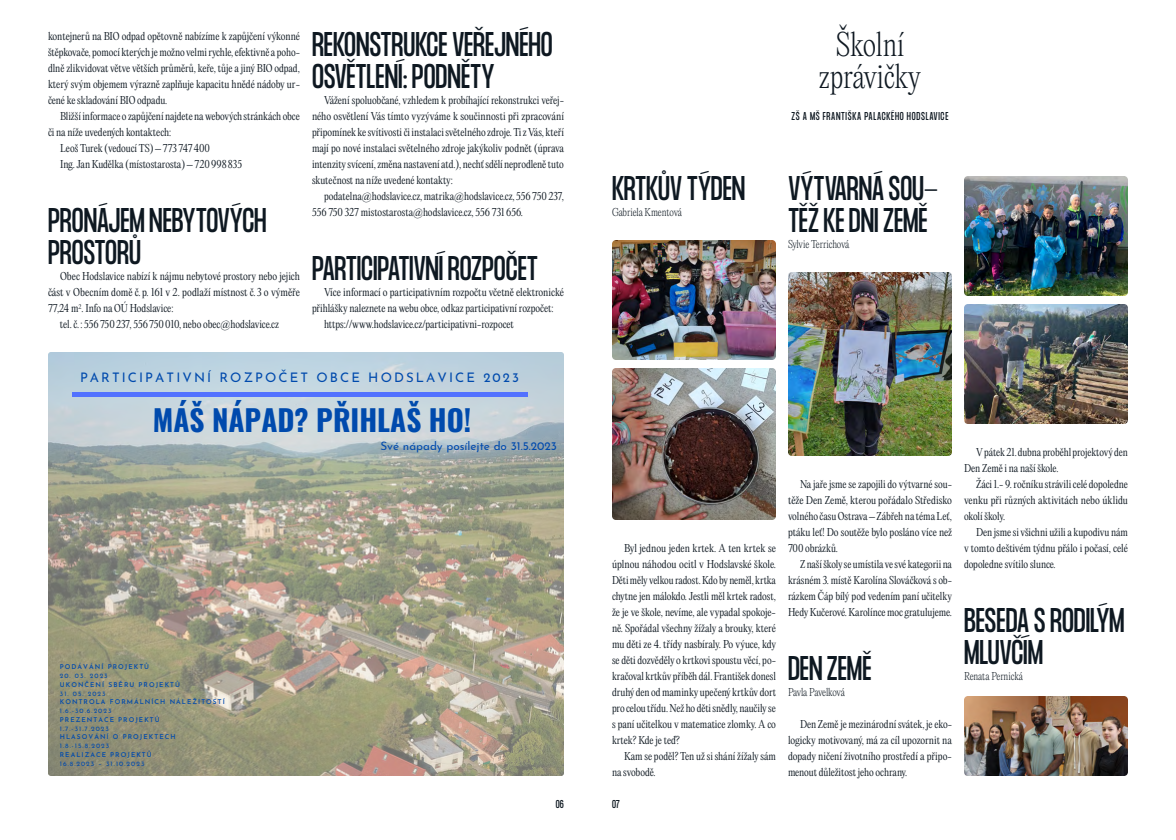
<style>
.page{position:relative;width:1176px;height:840px;background:#fff}
.page>*{position:absolute;margin:0;border:0;box-sizing:border-box;transform-origin:0 0}
.t1{font:30px/32px "PP Formula Condensed";color:#0e1821}
.t2{font:200 30px/32px "PP Editorial New";letter-spacing:-.01em;color:#0e1821;text-align:center}
.t3{font:700 29.3px "Oswald";color:#004aad}
.t4{font:13.2px "Josefin Sans";letter-spacing:.16em;color:#004aad}
.t5{font:11.7px "Josefin Sans";color:#004aad}
.t6{font:300 10px/16px "PP Editorial New";letter-spacing:-.005em;color:#0e1821;text-align:justify}
.t7{font:200 10px "PP Editorial New";letter-spacing:-.015em;color:#0e1821}
.t8{font:10px "PP Formula Condensed";letter-spacing:.065em;color:#0e1821}
.t9{font:200 10px "PP Editorial New";letter-spacing:-.035em;color:#0e1821}
.t10{font:600 6.6px "Josefin Sans";letter-spacing:.16em;color:#004aad}
.t11{font:6.6px "Josefin Sans";letter-spacing:.16em;color:#004aad}
</style>
<div class="page">
<img style="left:48px;top:352px;width:516px;height:424px">
<div style="left:72px;top:392px;width:456px;height:5px;background:#5271ff"></div>
<img style="left:612px;top:240px;width:164px;height:120px">
<img style="left:612px;top:368px;width:164px;height:152px">
<img style="left:788px;top:272px;width:164px;height:184px">
<img style="left:964px;top:176px;width:164px;height:120px">
<img style="left:964px;top:304px;width:164px;height:120px">
<img style="left:964px;top:696px;width:164px;height:80px">
<p class="t6" style="left:48px;top:28px;width:254px">kontejnerů na BIO odpad opětovně nabízíme k zapůjčení výkonné štěpkovače, pomocí kterých je možno velmi rychle, efektivně a poho&shy;dlně zlikvidovat větve větších průměrů, keře, tůje a jiný BIO odpad, který svým objemem výrazně zaplňuje kapacitu hnědé nádoby ur&shy;čené ke skladování BIO odpadu.</p>
<p class="t6" style="left:60px;top:108px;width:241px">Bližší informace o zapůjčení najdete na webových stránkách obce</p>
<p class="t6" style="left:48px;top:124px;width:125px">či na níže uvedených kontaktech:</p>
<p class="t6" style="left:60px;top:140px;width:151px">Leoš Turek (vedoucí TS) – 773 747400</p>
<p class="t6" style="left:60px;top:156px;width:184px">Ing. Jan Kudělka (místostarosta) – 720998835</p>
<h1 class="t1" style="left:48px;top:206px;width:220px">PRONÁJEM NEBYTOVÝCH<br>PROSTORŮ</h1>
<p class="t6" style="left:60px;top:268px;width:242px">Obec Hodslavice nabízí k nájmu nebytové prostory nebo jejich</p>
<p class="t6" style="left:48px;top:284px;width:254px">část v Obecním domě č. p. 161 v 2. podlaží místnost č. 3 o výměře</p>
<p class="t6" style="left:48px;top:300px;width:127px">77,24 m<sup>2</sup>. Info na OÚ Hodslavice:</p>
<p class="t6" style="left:60px;top:316px;width:221px">tel. č. : 556750237, 556750010, nebo obec@hodslavice.cz</p>
<h1 class="t1" style="left:312px;top:30px;width:242px">REKONSTRUKCE VEŘEJNÉHO<br>OSVĚTLENÍ: PODNĚTY</h1>
<p class="t6" style="left:312px;top:92px;width:254px;text-indent:12px">Vážení spoluobčané, vzhledem k probíhající rekonstrukci veřej&shy;ného osvětlení Vás tímto vyzýváme k součinnosti při zpracování připomínek ke svítivosti či instalaci světelného zdroje. Ti z Vás, kteří mají po nové instalaci světelného zdroje jakýkoliv podnět (úprava intenzity svícení, změna nastavení atd.), nechť sdělí neprodleně tuto skutečnost na níže uvedené kontakty:</p>
<p class="t6" style="left:312px;top:188px;width:254px;text-indent:12px">podatelna@hodslavice.cz, matrika@hodslavice.cz, 556 750 237,<br>556 750 327 mistostarosta@hodslavice.cz, 556 731 656.</p>
<h1 class="t1" style="left:312px;top:254px;width:228px">PARTICIPATIVNÍ ROZPOČET</h1>
<p class="t6" style="left:324px;top:284px;width:241px">Více informací o participativním rozpočtu včetně elektronické</p>
<p class="t6" style="left:312px;top:300px;width:243px">přihlášky naleznete na webu obce, odkaz participativní rozpočet:</p>
<p class="t6" style="left:324px;top:316px;width:191px">https://www.hodslavice.cz/participativni-rozpocet</p>
<h1 class="t1" style="left:612px;top:174px;width:135px">KRTKŮV TÝDEN</h1>
<p class="t7" style="left:612px;top:205px;width:72px">Gabriela Kmentová</p>
<h1 class="t2" style="left:819px;top:28px;width:104px">Školní zprávičky</h1>
<p class="t8" style="left:792px;top:110px;width:158px">ZŠ A MŠ FRANTIŠKA PALACKÉHO HODSLAVICE</p>
<h1 class="t1" style="left:788px;top:174px;width:151px">VÝTVARNÁ SOU-<br>TĚŽ KE DNI ZEMĚ</h1>
<p class="t7" style="left:788px;top:237px;width:63px">Sylvie Terrichová</p>
<h3 class="t4" style="left:80px;top:366px;width:441px">PARTICIPATIVNÍ ROZPOČET OBCE HODSLAVICE 2023</h3>
<h2 class="t3" style="left:153px;top:404px;width:320px">MÁŠ NÁPAD? PŘIHLAŠ HO!</h2>
<p class="t5" style="left:380px;top:436px;width:178px">Své nápady posílejte do 31.5.2023</p>
<p class="t10" style="left:60px;top:661px;width:91px">PODÁVÁNÍ PROJEKTŮ</p>
<p class="t11" style="left:60px;top:670px;width:49px">20. 03. 2023</p>
<p class="t10" style="left:60px;top:679px;width:122px">UKONČENÍ SBĚRU PROJEKTŮ</p>
<p class="t11" style="left:60px;top:688px;width:47px">31. 05. 2023</p>
<p class="t10" style="left:60px;top:696px;width:167px">KONTROLA FORMÁLNÍCH NÁLEŽITOSTÍ</p>
<p class="t11" style="left:60px;top:705px;width:53px">1.6.-30.6.2023</p>
<p class="t10" style="left:60px;top:714px;width:101px">PREZENTACE PROJEKTŮ</p>
<p class="t11" style="left:60px;top:723px;width:51px">1.7.-31.7.2023</p>
<p class="t10" style="left:60px;top:732px;width:117px">HLASOVÁNÍ O PROJEKTECH</p>
<p class="t11" style="left:60px;top:740px;width:51px">1.8.-15.8.2023</p>
<p class="t10" style="left:60px;top:749px;width:93px">REALIZACE PROJEKTŮ</p>
<p class="t11" style="left:60px;top:758px;width:86px">16.8.2023 – 31.10.2023</p>
<p class="t6" style="left:612px;top:540px;width:166px;text-indent:12px">Byl jednou jeden krtek. A ten krtek se úplnou náhodou ocitl v Hodslavské škole.<br>Děti měly velkou radost. Kdo by neměl, krtka chytne jen málokdo. Jestli měl krtek radost, že je ve škole, nevíme, ale vypadal spokoje&shy;ně. Spořádal všechny žížaly a brouky, které mu děti ze 4. třídy nasbíraly. Po výuce, kdy se děti dozvěděly o krtkovi spoustu věcí, po&shy;kračoval krtkův příběh dál. František donesl druhý den od maminky upečený krtkův dort pro celou třídu. Než ho děti snědly, naučily se s paní učitelkou v matematice zlomky. A co krtek? Kde je teď?</p>
<p class="t6" style="left:612px;top:748px;width:165px;text-indent:12px">Kam se poděl? Ten už si shání žížaly sám na svobodě.</p>
<p class="t8" style="left:556px;top:798px;width:10px">O6</p>
<p class="t8" style="left:612px;top:798px;width:10px">O7</p>
<p class="t6" style="left:788px;top:476px;width:166px;text-indent:12px">Na jaře jsme se zapojili do výtvarné sou&shy;těže Den Země, kterou pořádalo Středisko volného času Ostrava – Zábřeh na téma Leť, ptáku leť! Do soutěže bylo posláno více než 700 obrázků.</p>
<p class="t6" style="left:788px;top:556px;width:166px;text-indent:12px">Z naší školy se umístila ve své kategorii na krásném 3. místě Karolína Slováčková s ob&shy;rázkem Čáp bílý pod vedením paní učitelky Hedy Kučerové. Karolínce moc gratulujeme.</p>
<h1 class="t1" style="left:788px;top:654px;width:85px">DEN ZEMĚ</h1>
<p class="t9" style="left:788px;top:685px;width:58px">Pavla Pavelková</p>
<p class="t6" style="left:788px;top:716px;width:166px;text-indent:12px">Den Země je mezinárodní svátek, je eko&shy;logicky motivovaný, má za cíl upozornit na dopady ničení životního prostředí a připo&shy;menout důležitost jeho ochrany.</p>
<p class="t6" style="left:964px;top:444px;width:165px;text-indent:12px">Vpátek 21. dubna proběhl projektový den<br>Den Země i na naší škole.</p>
<p class="t6" style="left:964px;top:476px;width:165px;text-indent:12px">Žáci 1.- 9. ročníku strávili celé dopoledne venku při různých aktivitách nebo úklidu okolí školy.</p>
<p class="t6" style="left:964px;top:524px;width:166px;text-indent:12px">Den jsme si všichni užili a kupodivu nám v tomto deštivém týdnu přálo i počasí, celé dopoledne svítilo slunce.</p>
<h1 class="t1" style="left:964px;top:606px;width:162px">BESEDA SRODILÝM<br>MLUVČÍM</h1>
<p class="t7" style="left:964px;top:669px;width:60px">Renata Pernická</p>
</div>
